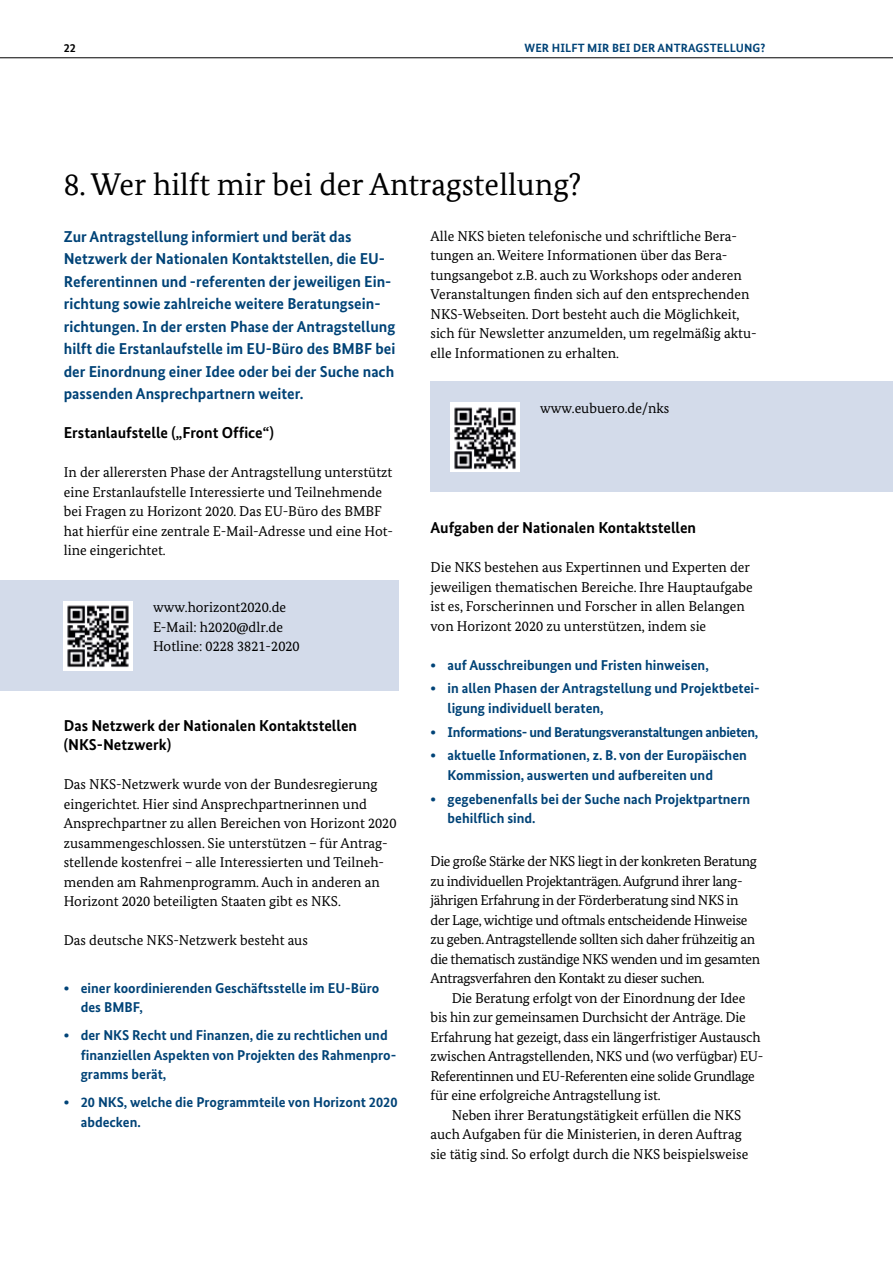
<style>
.page{position:relative;width:893px;height:1263px;background:#fff}
.page>*{position:absolute;margin:0;border:0;box-sizing:border-box;transform-origin:0 0}
.t1{font:31.5px "Bundes Serif Office";color:#000}
.t2{font:700 15.75px/22.5px "Bundes Sans";color:#004377}
.t3{font:700 15.75px/19.5px "Bundes Sans";color:#000}
.t4{font:14.25px/19.5px "Bundes Serif";color:#000}
.t5{font:700 14.25px/19.5px "Bundes Sans";color:#004377}
.t6{font:14.25px "Bundes Serif";letter-spacing:-.025em;color:#000}
.t7{font:700 14.25px "Bundes Sans";letter-spacing:-.025em;color:#004377}
.t8{font:700 12px "Bundes Sans Office";letter-spacing:.01em;color:#004377}
.t9{font:700 12px "Bundes Sans Office";color:#000}
</style>
<div class="page">
<hr style="left:0;top:57px;width:893px;height:1px;background:#000">
<div style="left:0;top:580px;width:399px;height:110px;background:#d3dbea"></div>
<div style="left:431px;top:382px;width:462px;height:110px;background:#d3dbea"></div>
<img style="left:64px;top:601px;width:69px;height:69px">
<img style="left:451px;top:403px;width:69px;height:68px">
<p class="t9" style="left:64px;top:41px;width:13px">22</p>
<p class="t8" style="left:524px;top:41px;width:242px">WER HILFT MIR BEI DER ANTRAGSTELLUNG?</p>
<h3 class="t1" style="left:64px;top:166px;width:519px">8. Wer hilft mir bei der Antragstellung?</h3>
<p class="t2" style="left:64px;top:225px;width:333px">Zur Antragstellung informiert und berät das Netzwerk der Nationalen Kontaktstellen, die EU-Referentinnen und -referenten der jeweiligen Ein&shy;richtung sowie zahlreiche weitere Beratungsein&shy;richtungen. In der ersten Phase der Antragstellung hilft die Erstanlaufstelle im EU-Büro des BMBF bei der Einordnung einer Idee oder bei der Suche nach passenden Ansprechpartnern weiter.</p>
<h4 class="t3" style="left:64px;top:423px;width:212px">Erstanlaufstelle („Front Office“)</h4>
<p class="t4" style="left:64px;top:463px;width:331px">In der allerersten Phase der Antragstellung unterstützt eine Erstanlaufstelle Interessierte und Teilnehmende bei Fragen zu Horizont 2020. Das EU-Büro des BMBF hat hierfür eine zentrale E-Mail-Adresse und eine Hot&shy;line eingerichtet.</p>
<p class="t4" style="left:153px;top:597px;width:135px">www.horizont2020.de<br>E-Mail: h2020@dlr.de</p>
<p class="t4" style="left:153px;top:636px;width:148px">Hotline: 0228 3821-2020</p>
<h4 class="t3" style="left:64px;top:716px;width:295px">Das Netzwerk der Nationalen Kontaktstellen (NKS-Netzwerk)</h4>
<p class="t4" style="left:64px;top:775px;width:334px">Das NKS-Netzwerk wurde von der Bundesregierung eingerichtet. Hier sind Ansprechpartnerinnen und Ansprechpartner zu allen Bereichen von Horizont 2020 zusammengeschlossen. Sie unterstützen – für Antrag&shy;stellende kostenfrei – alle Interessierten und Teilneh&shy;menden am Rahmenprogramm. Auch in anderen an Horizont 2020 beteiligten Staaten gibt es NKS.</p>
<p class="t4" style="left:64px;top:930px;width:246px">Das deutsche NKS-Netzwerk besteht aus</p>
<p class="t5" style="left:81px;top:978px;width:300px;text-indent:-17px">• einer koordinierenden Geschäftsstelle im EU-Büro des BMBF,</p>
<p class="t5" style="left:81px;top:1026px;width:317px;text-indent:-17px">• der NKS Recht und Finanzen, die zu rechtlichen und finanziellen Aspekten von Projekten des Rahmenpro&shy;gramms berät,</p>
<p class="t5" style="left:81px;top:1092px;width:318px;text-indent:-17px">• 20 NKS, welche die Programmteile von Horizont 2020 abdecken.</p>
<p class="t4" style="left:431px;top:226px;width:328px">Alle NKS bieten telefonische und schriftliche Bera&shy;tungen an. Weitere Informationen über das Bera&shy;tungsangebot z.B. auch zu Workshops oder anderen Veranstaltungen finden sich auf den entsprechenden NKS-Webseiten. Dort besteht auch die Möglichkeit, sich für Newsletter anzumelden, um regelmäßig aktu&shy;elle Informationen zu erhalten.</p>
<p class="t4" style="left:540px;top:399px;width:131px">www.eubuero.de/nks</p>
<h4 class="t3" style="left:431px;top:518px;width:267px">Aufgaben der Nationalen Kontaktstellen</h4>
<p class="t4" style="left:431px;top:557px;width:324px">Die NKS bestehen aus Expertinnen und Experten der jeweiligen thematischen Bereiche. Ihre Hauptaufgabe ist es, Forscherinnen und Forscher in allen Belangen von Horizont 2020 zu unterstützen, indem sie</p>
<p class="t5" style="left:431px;top:655px;width:280px">• auf Ausschreibungen und Fristen hinweisen,</p>
<p class="t5" style="left:448px;top:679px;width:314px;text-indent:-17px">• in allen Phasen der Antragstellung und Projektbetei&shy;ligung individuell beraten,</p>
<p class="t7" style="left:431px;top:723px;width:329px">• Informations- und Beratungsveranstaltungen anbieten,</p>
<p class="t5" style="left:448px;top:746px;width:301px;text-indent:-17px">• aktuelle Informationen, z. B. von der Europäischen<br>Kommission, auswerten und aufbereiten und</p>
<p class="t5" style="left:448px;top:789px;width:304px;text-indent:-17px">• gegebenenfalls bei der Suche nach Projektpartnern behilflich sind.</p>
<p class="t6" style="left:431px;top:853px;width:328px">Die große Stärke der NKS liegt in der konkreten Beratung</p>
<p class="t6" style="left:431px;top:872px;width:314px">zu individuellen Projektanträgen. Aufgrund ihrer lang-</p>
<p class="t6" style="left:431px;top:892px;width:309px">jährigen Erfahrung in der Förderberatung sind NKS in</p>
<p class="t6" style="left:431px;top:911px;width:318px">der Lage, wichtige und oftmals entscheidende Hinweise</p>
<p class="t6" style="left:431px;top:931px;width:326px">zu geben. Antragstellende sollten sich daher frühzeitig an</p>
<p class="t6" style="left:431px;top:950px;width:331px">die thematisch zuständige NKS wenden und im gesamten</p>
<p class="t6" style="left:431px;top:970px;width:276px">Antragsverfahren den Kontakt zu dieser suchen.</p>
<p class="t4" style="left:452px;top:988px;width:295px">Die Beratung erfolgt von der Einordnung der Idee</p>
<p class="t4" style="left:431px;top:1008px;width:317px">bis hin zur gemeinsamen Durchsicht der Anträge. Die</p>
<p class="t4" style="left:431px;top:1027px;width:332px">Erfahrung hat gezeigt, dass ein längerfristiger Austausch</p>
<p class="t4" style="left:431px;top:1047px;width:334px">zwischen Antragstellenden, NKS und (wo verfügbar) EU-</p>
<p class="t6" style="left:431px;top:1067px;width:326px">Referentinnen und EU-Referenten eine solide Grundlage</p>
<p class="t4" style="left:431px;top:1086px;width:232px">für eine erfolgreiche Antragstellung ist.</p>
<p class="t4" style="left:452px;top:1105px;width:291px">Neben ihrer Beratungstätigkeit erfüllen die NKS</p>
<p class="t4" style="left:431px;top:1125px;width:313px">auch Aufgaben für die Ministerien, in deren Auftrag</p>
<p class="t4" style="left:431px;top:1144px;width:319px">sie tätig sind. So erfolgt durch die NKS beispielsweise</p>
</div>
